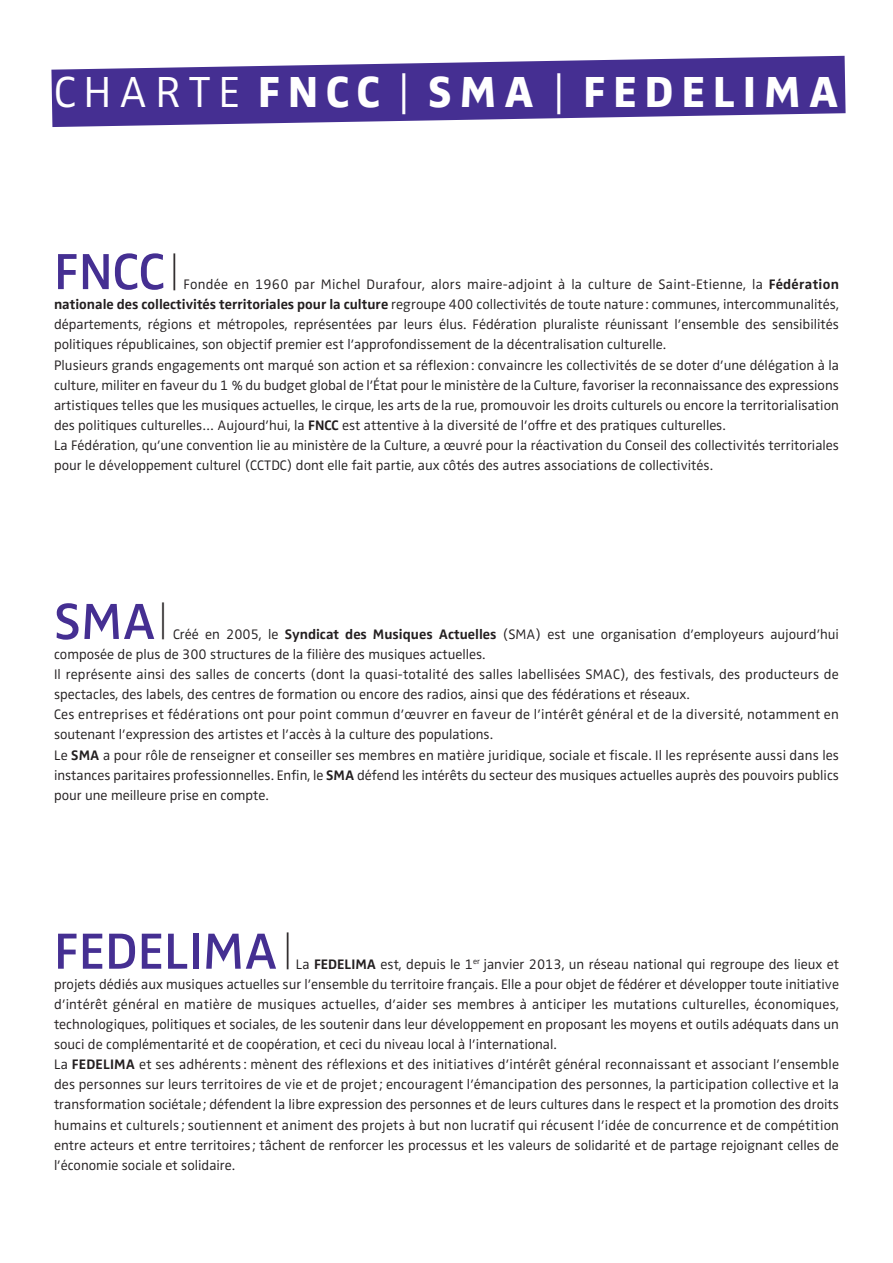
<style>
.page{position:relative;width:893px;height:1263px;background:#fff}
.page>*{position:absolute;margin:0;border:0;box-sizing:border-box;transform-origin:0 0}
.Texte-petit{font:52.5px "Zwo w 5";color:#452f92}
.Titre-générique{font:45px "Zwo w 7";letter-spacing:.17em;color:#fff}
.Texte-petit-2{font:14.25px/20.1px "Zwo w 3";color:#231f20;text-align:justify}
.Texte-petit-3{font:14.25px/20.1px "Zwo w 3";letter-spacing:.02em;color:#231f20}
.s1{font-family:"Zwo w 3"}
.s2{font-family:"Zwo w 3";font-size:40.5px;color:#231f20}
.s3{font-family:"Zwo w 6"}
</style>
<div class="page">
<svg style="left:51px;top:56px;width:795px;height:71px;fill:#452f92"></svg>
<p class="Titre-générique" style="left:54px;top:65px;width:786px"><span class="s1">CHARTE</span> FNCC <span class="s1">|</span> SMA <span class="s1">|</span> FEDELIMA</p>
<p class="Texte-petit" style="left:54px;top:241px;width:126px">FNCC<span class="s2">|</span></p>
<p class="Texte-petit-2" style="left:54px;top:274px;width:786px;text-indent:129px">Fondée en 1960 par Michel Durafour, alors maire-adjoint à la culture de Saint-Etienne, la <span class="s3">Fédération nationale des collectivités territoriales pour la culture</span> regroupe 400 collectivités de toute nature : communes, intercommunalités, départements, régions et métropoles, représentées par leurs élus. Fédération pluraliste réunissant l’ensemble des sensibilités politiques républicaines, son objectif premier est l’approfondissement de la décentralisation culturelle.</p>
<p class="Texte-petit-2" style="left:54px;top:355px;width:786px">Plusieurs grands engagements ont marqué son action et sa réflexion: convaincre les collectivités de se doter d’une délégation à la culture, militer en faveur du 1 % du budget global de l’État pour le ministère de la Culture, favoriser la reconnaissance des expressions artistiques telles que les musiques actuelles, le cirque, les arts de la rue, promouvoir les droits culturels ou encore la territorialisation des politiques culturelles… Aujourd’hui, la <span class="s3">FNCC</span> est attentive à la diversité de l’offre et des pratiques culturelles.</p>
<p class="Texte-petit-2" style="left:54px;top:435px;width:786px">La Fédération, qu’une convention lie au ministère de la Culture, a œuvré pour la réactivation du Conseil des collectivités territoriales pour le développement culturel (CCTDC) dont elle fait partie, aux côtés des autres associations de collectivités.</p>
<p class="Texte-petit" style="left:54px;top:591px;width:114px">SMA<span class="s2">|</span></p>
<p class="Texte-petit-2" style="left:54px;top:624px;width:786px;text-indent:119px">Créé en 2005, le <span class="s3">Syndicat des Musiques Actuelles</span> (SMA) est une organisation d’employeurs aujourd’hui composée de plus de 300 structures de la filière des musiques actuelles.</p>
<p class="Texte-petit-2" style="left:54px;top:664px;width:786px">Il représente ainsi des salles de concerts (dont la quasi-totalité des salles labellisées SMAC), des festivals, des producteurs de spectacles, des labels, des centres de formation ou encore des radios, ainsi que des fédérations et réseaux.</p>
<p class="Texte-petit-3" style="left:54px;top:704px;width:786px">Ces entreprises et fédérations ont pour point commun d’œuvrer en faveur de l’intérêt général et de la diversité, notamment en soutenant l’expression des artistes et l’accès à la culture des populations.</p>
<p class="Texte-petit-2" style="left:54px;top:745px;width:786px">Le <span class="s3">SMA</span> a pour rôle de renseigner et conseiller ses membres en matière juridique, sociale et fiscale. Il les représente aussi dans les instances paritaires professionnelles. Enfin, le <span class="s3">SMA</span> défend les intérêts du secteur des musiques actuelles auprès des pouvoirs publics pour une meilleure prise en compte.</p>
<p class="Texte-petit" style="left:54px;top:921px;width:239px">FEDELIMA<span class="s2">|</span></p>
<p class="Texte-petit-2" style="left:54px;top:954px;width:786px;text-indent:242px">La <span class="s3">FEDELIMA</span> est, depuis le 1<sup>er</sup> janvier 2013, un réseau national qui regroupe des lieux et projets dédiés aux musiques actuelles sur l’ensemble du territoire français. Elle a pour objet de fédérer et développer toute initiative d’intérêt général en matière de musiques actuelles, d’aider ses membres à anticiper les mutations culturelles, économiques, technologiques, politiques et sociales, de les soutenir dans leur développement en proposant les moyens et outils adéquats dans un souci de complémentarité et de coopération, et ceci du niveau local à l’international.</p>
<p class="Texte-petit-2" style="left:54px;top:1054px;width:787px">La <span class="s3">FEDELIMA</span> et ses adhérents : mènent des réflexions et des initiatives d’intérêt général reconnaissant et associant l’ensemble des personnes sur leurs territoires de vie et de projet; encouragent l’émancipation des personnes, la participation collective et la transformation sociétale ; défendent la libre expression des personnes et de leurs cultures dans le respect et la promotion des droits humains et culturels ; soutiennent et animent des projets à but non lucratif qui récusent l’idée de concurrence et de compétition entre acteurs et entre territoires ; tâchent de renforcer les processus et les valeurs de solidarité et de partage rejoignant celles de l’économie sociale et solidaire.</p>
</div>
